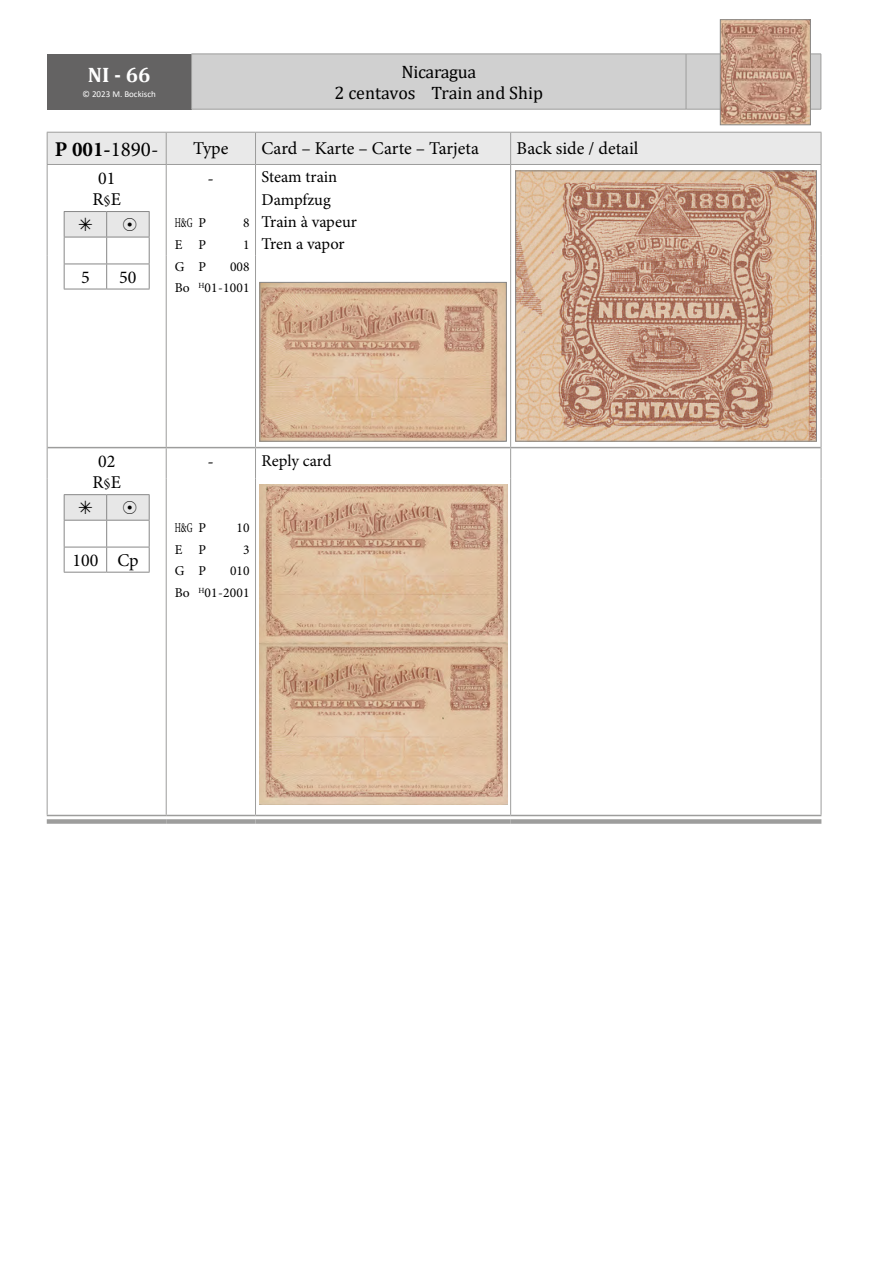
<style>
.page{position:relative;width:893px;height:1263px;background:#fff}
.page>*{position:absolute;margin:0;border:0;box-sizing:border-box;transform-origin:0 0}
.t1{font:700 21px "Minion Pro";color:#000}
.t2{font:700 21px "Cambria";color:#fff}
.t3{font:18px/21.6px "Minion Pro";color:#000;text-align:center}
.t4{font:18px/21.6px "Cambria";letter-spacing:-.01em;color:#000;text-align:center}
.t5{font:16.5px/22.2px "Minion Pro";color:#000}
.t6{font:13.5px/21.8px "Minion Pro";color:#000;text-align:right}
.t7{font:13.5px "Minion Pro";color:#000;scale:.6 1}
.t8{font:9px "Calibri";color:#fff}
.s1{font-weight:400}
.s2{font-size:15px}
</style>
<div class="page">
<div style="left:47px;top:54px;width:145px;height:55px;background:#646363"></div>
<div style="left:192px;top:55px;width:629px;height:54px;background:#d0d0d0"></div>
<hr style="left:191px;top:54px;width:495px;height:1px;background:#9d9d9c">
<hr style="left:191px;top:54px;width:1px;height:55px;background:#9d9d9c">
<hr style="left:686px;top:54px;width:135px;height:1px;background:#9d9d9c">
<hr style="left:686px;top:54px;width:1px;height:55px;background:#9d9d9c">
<hr style="left:821px;top:54px;width:1px;height:55px;background:#9d9d9c">
<hr style="left:191px;top:109px;width:495px;height:1px;background:#9d9d9c">
<hr style="left:686px;top:109px;width:135px;height:1px;background:#9d9d9c">
<img style="left:722px;top:21px;width:87px;height:102px">
<div style="left:720px;top:19px;width:91px;height:106px;border:1px solid #878787"></div>
<div style="left:48px;top:133px;width:773px;height:31px;background:#e9e9e9"></div>
<svg style="left:47px;top:816px;width:119px;height:1px"></svg>
<svg style="left:166px;top:816px;width:89px;height:1px"></svg>
<svg style="left:511px;top:816px;width:310px;height:1px"></svg>
<svg style="left:255px;top:816px;width:256px;height:1px"></svg>
<hr style="left:47px;top:132px;width:119px;height:1px;background:#9d9d9c">
<hr style="left:47px;top:133px;width:1px;height:31px;background:#9d9d9c">
<hr style="left:166px;top:132px;width:89px;height:1px;background:#9d9d9c">
<hr style="left:166px;top:133px;width:1px;height:31px;background:#9d9d9c">
<hr style="left:255px;top:132px;width:256px;height:1px;background:#9d9d9c">
<hr style="left:255px;top:133px;width:1px;height:31px;background:#9d9d9c">
<hr style="left:511px;top:132px;width:310px;height:1px;background:#9d9d9c">
<hr style="left:510px;top:133px;width:1px;height:31px;background:#9d9d9c">
<hr style="left:821px;top:133px;width:1px;height:31px;background:#9d9d9c">
<hr style="left:47px;top:164px;width:119px;height:1px;background:#9d9d9c">
<hr style="left:47px;top:165px;width:1px;height:90px;background:#9d9d9c">
<hr style="left:166px;top:164px;width:89px;height:1px;background:#9d9d9c">
<hr style="left:166px;top:165px;width:1px;height:90px;background:#9d9d9c">
<hr style="left:47px;top:255px;width:1px;height:193px;background:#9d9d9c">
<hr style="left:166px;top:255px;width:1px;height:192px;background:#9d9d9c">
<hr style="left:47px;top:448px;width:1px;height:30px;background:#9d9d9c">
<hr style="left:166px;top:448px;width:1px;height:30px;background:#9d9d9c">
<hr style="left:47px;top:478px;width:1px;height:337px;background:#9d9d9c">
<hr style="left:166px;top:478px;width:1px;height:337px;background:#9d9d9c">
<hr style="left:255px;top:164px;width:256px;height:1px;background:#9d9d9c">
<hr style="left:255px;top:165px;width:1px;height:90px;background:#9d9d9c">
<hr style="left:255px;top:448px;width:1px;height:30px;background:#9d9d9c">
<hr style="left:511px;top:164px;width:310px;height:1px;background:#9d9d9c">
<hr style="left:510px;top:165px;width:1px;height:90px;background:#9d9d9c">
<hr style="left:821px;top:165px;width:1px;height:90px;background:#9d9d9c">
<hr style="left:821px;top:255px;width:1px;height:193px;background:#9d9d9c">
<hr style="left:510px;top:448px;width:1px;height:30px;background:#9d9d9c">
<hr style="left:821px;top:448px;width:1px;height:30px;background:#9d9d9c">
<hr style="left:821px;top:478px;width:1px;height:337px;background:#9d9d9c">
<hr style="left:255px;top:255px;width:1px;height:192px;background:#9d9d9c">
<hr style="left:510px;top:255px;width:1px;height:192px;background:#9d9d9c">
<hr style="left:255px;top:478px;width:1px;height:337px;background:#9d9d9c">
<hr style="left:510px;top:478px;width:1px;height:337px;background:#9d9d9c">
<hr style="left:47px;top:815px;width:119px;height:1px;background:#9d9d9c">
<div style="left:47px;top:819px;width:119px;height:5px;background:#9d9d9c"></div>
<hr style="left:166px;top:815px;width:89px;height:1px;background:#9d9d9c">
<div style="left:166px;top:819px;width:89px;height:5px;background:#9d9d9c"></div>
<hr style="left:511px;top:815px;width:310px;height:1px;background:#9d9d9c">
<div style="left:511px;top:819px;width:310px;height:5px;background:#9d9d9c"></div>
<hr style="left:255px;top:815px;width:256px;height:1px;background:#9d9d9c">
<div style="left:255px;top:819px;width:256px;height:5px;background:#9d9d9c"></div>
<hr style="left:48px;top:447px;width:118px;height:1px;background:#9d9d9c">
<hr style="left:166px;top:447px;width:89px;height:1px;background:#9d9d9c">
<hr style="left:511px;top:447px;width:310px;height:1px;background:#9d9d9c">
<hr style="left:255px;top:447px;width:256px;height:1px;background:#9d9d9c">
<hr style="left:64px;top:211px;width:43px;height:1px;background:#878787">
<hr style="left:107px;top:211px;width:43px;height:1px;background:#878787">
<hr style="left:64px;top:289px;width:43px;height:1px;background:#878787">
<hr style="left:107px;top:289px;width:43px;height:1px;background:#878787">
<img style="left:517px;top:172px;width:298px;height:268px">
<div style="left:515px;top:170px;width:302px;height:272px;border:1px solid #878787"></div>
<img style="left:261px;top:284px;width:244px;height:156px">
<div style="left:259px;top:282px;width:248px;height:160px;border:1px solid #878787"></div>
<hr style="left:64px;top:494px;width:43px;height:1px;background:#878787">
<hr style="left:107px;top:494px;width:43px;height:1px;background:#878787">
<hr style="left:64px;top:572px;width:43px;height:1px;background:#878787">
<hr style="left:107px;top:572px;width:43px;height:1px;background:#878787">
<img style="left:259px;top:484px;width:248px;height:321px">
<svg style="left:64px;top:212px;width:86px;height:77px"></svg>
<svg style="left:64px;top:495px;width:86px;height:77px"></svg>
<p class="t2" style="left:88px;top:60px;width:64px">NI - 66</p>
<p class="t8" style="left:83px;top:88px;width:75px">© 2023 M. Bockisch</p>
<p class="t4" style="left:334px;top:61px;width:210px">Nicaragua<br>2 centavos Train and Ship</p>
<p class="t1" style="left:55px;top:134px;width:105px">P 001-<span class="s1">1890-</span></p>
<p class="t3" style="left:193px;top:137px;width:37px">Type</p>
<p class="t3" style="left:261px;top:137px;width:219px">Card – Karte – Carte – Tarjeta</p>
<p class="t3" style="left:517px;top:137px;width:123px">Back side / detail</p>
<p class="t3" style="left:92px;top:167px;width:30px">01<br>R<span class="s2">§</span>E</p>
<p class="t5" style="left:261px;top:166px;width:97px">Steam train<br>Dampfzug<br>Train à vapeur<br>Tren a vapor</p>
<p class="t3" style="left:208px;top:167px;width:8px">-</p>
<p class="t7" style="left:175px;top:214px;width:54px">H&amp;G P</p>
<p class="t6" style="left:243px;top:212px;width:8px">8</p>
<p class="t6" style="left:175px;top:234px;width:33px">E P</p>
<p class="t6" style="left:243px;top:234px;width:8px">1</p>
<p class="t6" style="left:175px;top:255px;width:33px">G P</p>
<p class="t6" style="left:175px;top:255px;width:76px">008<br>Bo <sup>H</sup>01-1001</p>
<p class="t3" style="left:81px;top:267px;width:10px">5</p>
<p class="t3" style="left:119px;top:267px;width:19px">50</p>
<p class="t3" style="left:92px;top:450px;width:30px">02<br>R<span class="s2">§</span>E</p>
<p class="t3" style="left:72px;top:550px;width:68px">100 Cp</p>
<p class="t3" style="left:208px;top:450px;width:8px">-</p>
<p class="t5" style="left:261px;top:449px;width:71px">Reply card</p>
<p class="t7" style="left:175px;top:518px;width:54px">H&amp;G P</p>
<p class="t6" style="left:237px;top:517px;width:14px">10</p>
<p class="t6" style="left:175px;top:538px;width:33px">E P</p>
<p class="t6" style="left:243px;top:538px;width:8px">3</p>
<p class="t6" style="left:175px;top:560px;width:33px">G P</p>
<p class="t6" style="left:175px;top:560px;width:76px">010<br>Bo <sup>H</sup>01-2001</p>
</div>
